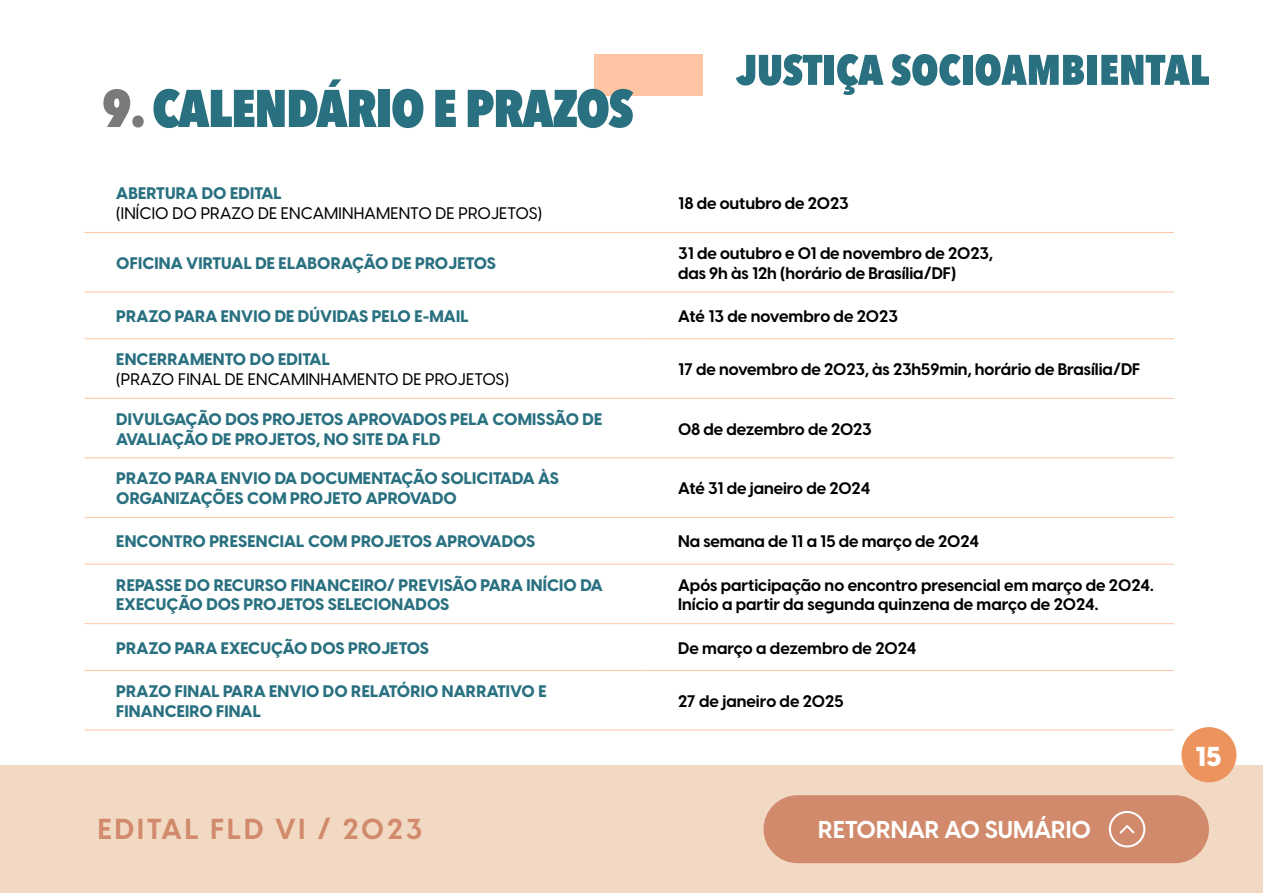
<style>
.page{position:relative;width:1263px;height:893px;background:#fff}
.page>*{position:absolute;margin:0;border:0;box-sizing:border-box;transform-origin:0 0}
.t1{font:800 52.5px "Avenir Next Condensed";letter-spacing:-.025em;color:#297080}
.t2{font:700 28.5px "Visby CF";letter-spacing:.1em;color:#d18a6b}
.t3{font:800 27px "Visby CF";color:#fff}
.t4{font:700 24px "Visby CF";color:#fff}
.t5{font:800 16.5px/19.8px "Visby CF";letter-spacing:.01em;color:#297080}
.t6{font:700 16.5px/19.8px "Visby CF";letter-spacing:-.005em;color:#000}
.t7{font:500 16.5px "Visby CF";letter-spacing:.01em;color:#000}
.s1{color:#7a7a7a}
</style>
<div class="page">
<div style="left:0;top:765px;width:1263px;height:128px;background:#f2d9c4"></div>
<div style="left:763px;top:795px;width:446px;height:68px;background:#d18a6b;border-radius:34px"></div>
<svg style="left:1109px;top:811px;width:36px;height:36px"></svg>
<div style="left:1181px;top:727px;width:55px;height:55px;background:#ed945e;border-radius:27px"></div>
<div style="left:594px;top:54px;width:109px;height:41px;background:#ffc4a3"></div>
<svg style="left:736px;top:54px;width:86px;height:32px"></svg>
<div style="left:824px;top:55px;width:10px;height:30px;background:#297080"></div>
<svg style="left:837px;top:54px;width:46px;height:41px"></svg>
<svg style="left:891px;top:54px;width:70px;height:32px"></svg>
<div style="left:963px;top:55px;width:9px;height:30px;background:#297080"></div>
<svg style="left:975px;top:54px;width:109px;height:32px"></svg>
<div style="left:1088px;top:55px;width:9px;height:30px;background:#297080"></div>
<svg style="left:1101px;top:55px;width:108px;height:30px"></svg>
<hr style="left:85px;top:232px;width:562px;height:1px;background:#ffc4a3">
<hr style="left:647px;top:232px;width:527px;height:1px;background:#ffc4a3">
<hr style="left:85px;top:292px;width:562px;height:1px;background:#ffc4a3">
<hr style="left:647px;top:292px;width:527px;height:1px;background:#ffc4a3">
<hr style="left:85px;top:338px;width:562px;height:1px;background:#ffc4a3">
<hr style="left:647px;top:338px;width:527px;height:1px;background:#ffc4a3">
<hr style="left:85px;top:398px;width:562px;height:1px;background:#ffc4a3">
<hr style="left:647px;top:398px;width:527px;height:1px;background:#ffc4a3">
<hr style="left:85px;top:457px;width:562px;height:1px;background:#ffc4a3">
<hr style="left:647px;top:457px;width:527px;height:1px;background:#ffc4a3">
<hr style="left:85px;top:517px;width:562px;height:1px;background:#ffc4a3">
<hr style="left:647px;top:517px;width:527px;height:1px;background:#ffc4a3">
<hr style="left:85px;top:564px;width:562px;height:1px;background:#ffc4a3">
<hr style="left:647px;top:564px;width:527px;height:1px;background:#ffc4a3">
<hr style="left:85px;top:623px;width:562px;height:1px;background:#ffc4a3">
<hr style="left:647px;top:623px;width:527px;height:1px;background:#ffc4a3">
<hr style="left:85px;top:670px;width:562px;height:1px;background:#ffc4a3">
<hr style="left:647px;top:670px;width:527px;height:1px;background:#ffc4a3">
<hr style="left:85px;top:730px;width:562px;height:1px;background:#ffc4a3">
<hr style="left:647px;top:730px;width:527px;height:1px;background:#ffc4a3">
<h1 class="t1" style="left:102px;top:76px;width:533px"><span class="s1">9.</span>CALENDÁRIO E PRAZOS</h1>
<p class="t5" style="left:116px;top:184px;width:167px">ABERTURA DO EDITAL</p>
<p class="t7" style="left:116px;top:203px;width:427px">(INÍCIO DO PRAZO DE ENCAMINHAMENTO DE PROJETOS)</p>
<p class="t6" style="left:678px;top:194px;width:172px">18 de outubro de 2023</p>
<p class="t5" style="left:116px;top:253px;width:381px">OFICINA VIRTUAL DE ELABORAÇÃO DE PROJETOS</p>
<p class="t6" style="left:678px;top:243px;width:316px">31 de outubro e 01 de novembro de 2023, das 9h às 12h (horário de Brasília/DF)</p>
<p class="t5" style="left:116px;top:306px;width:354px">PRAZO PARA ENVIO DE DÚVIDAS PELO E-MAIL</p>
<p class="t6" style="left:678px;top:306px;width:221px">Até 13 de novembro de 2023</p>
<p class="t5" style="left:116px;top:350px;width:215px">ENCERRAMENTO DO EDITAL</p>
<p class="t7" style="left:116px;top:369px;width:394px">(PRAZO FINAL DE ENCAMINHAMENTO DE PROJETOS)</p>
<p class="t6" style="left:678px;top:360px;width:463px">17 de novembro de 2023, às 23h59min, horário de Brasília/DF</p>
<p class="t5" style="left:116px;top:409px;width:487px">DIVULGAÇÃO DOS PROJETOS APROVADOS PELA COMISSÃO DE<br>AVALIAÇÃO DE PROJETOS, NO SITE DA FLD</p>
<p class="t5" style="left:116px;top:469px;width:444px">PRAZO PARA ENVIO DA DOCUMENTAÇÃO SOLICITADA ÀS<br>ORGANIZAÇÕES COM PROJETO APROVADO</p>
<p class="t6" style="left:678px;top:419px;width:195px">08 de dezembro de 2023</p>
<p class="t6" style="left:678px;top:479px;width:193px">Até 31 de janeiro de 2024</p>
<p class="t5" style="left:116px;top:532px;width:421px">ENCONTRO PRESENCIAL COM PROJETOS APROVADOS</p>
<p class="t6" style="left:678px;top:532px;width:302px">Na semana de 11 a 15 de março de 2024</p>
<p class="t5" style="left:116px;top:575px;width:488px">REPASSE DO RECURSO FINANCEIRO/ PREVISÃO PARA INÍCIO DA<br>EXECUÇÃO DOS PROJETOS SELECIONADOS</p>
<p class="t6" style="left:678px;top:575px;width:477px">Após participação no encontro presencial em março de 2024.<br>Início a partir da segunda quinzena de março de 2024.</p>
<p class="t5" style="left:116px;top:638px;width:314px">PRAZO PARA EXECUÇÃO DOS PROJETOS</p>
<p class="t6" style="left:678px;top:638px;width:240px">De março a dezembro de 2024</p>
<p class="t5" style="left:116px;top:681px;width:432px">PRAZO FINAL PARA ENVIO DO RELATÓRIO NARRATIVO E<br>FINANCEIRO FINAL</p>
<p class="t6" style="left:678px;top:691px;width:167px">27 de janeiro de 2025</p>
<h2 class="t2" style="left:98px;top:811px;width:326px">EDITAL FLD VI / 2023</h2>
<h3 class="t4" style="left:818px;top:814px;width:274px">RETORNAR AO SUMÁRIO</h3>
<h3 class="t3" style="left:1195px;top:738px;width:28px">15</h3>
</div>
